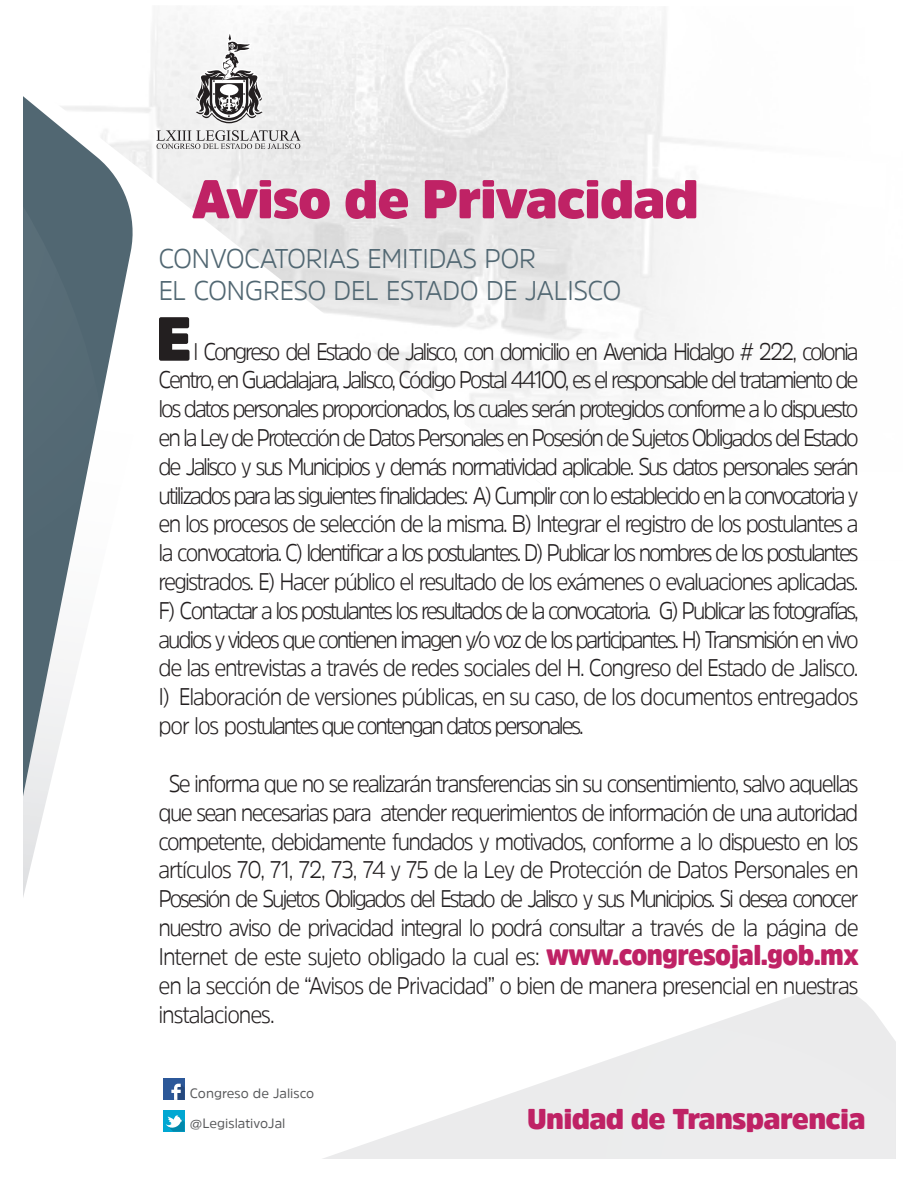
<style>
.page{position:relative;width:918px;height:1188px;background:#fff}
.page>*{position:absolute;margin:0;border:0;box-sizing:border-box;transform-origin:0 0}
.t1{font:900 61.5px "Amsi Pro";color:#231f20}
.t2{font:900 54px "Amsi Pro";letter-spacing:-.025em;color:#bf2265}
.t3{font:900 28.65px "Amsi Pro";letter-spacing:-.025em;color:#bf2265}
.t4{font:300 27px/32.4px "Amsi Pro";letter-spacing:-.025em;color:#516772}
.t5{font:300 24px/28.8px "Amsi Pro";letter-spacing:-.05em;color:#231f20;text-align:justify;scale:.9 1}
.t6{font:13.5px "Amsi Pro";color:#57585a}
.s1{font-weight:900;font-size:28.65px;color:#bf2265}
</style>
<div class="page">
<svg style="left:303px;top:297px;width:464px;height:263px"></svg>
<svg style="left:182px;top:987px;width:702px;height:92px"></svg>
<svg style="left:321px;top:1026px;width:574px;height:133px"></svg>
<div style="left:163px;top:1110px;width:22px;height:22px;background:#00a7d2"></div>
<svg style="left:166px;top:1115px;width:19px;height:17px"></svg>
<div style="left:163px;top:1079px;width:22px;height:21px;background:#2c5899"></div>
<svg style="left:171px;top:1084px;width:14px;height:16px"></svg>
<svg style="left:23px;top:96px;width:115px;height:158px;fill:#516772"></svg>
<div style="left:23px;top:206px;width:77px;height:48px;background:#516772"></div>
<svg style="left:23px;top:254px;width:108px;height:643px"></svg>
<svg style="left:156px;top:130px;width:145px;height:19px"></svg>
<svg style="left:196px;top:29px;width:67px;height:94px"></svg>
<h2 class="t2" style="left:192px;top:162px;width:509px">Aviso de Privacidad</h2>
<p class="t4" style="left:158px;top:242px;width:465px">CONVOCATORIAS EMITIDAS POR<br>EL CONGRESO DEL ESTADO DE JALISCO</p>
<h1 class="t1" style="left:156px;top:296px;width:37px">E</h1>
<p class="t5" style="left:159px;top:336px;width:780px;text-indent:35px">l Congreso del Estado de Jalisco, con domicilio en Avenida Hidalgo # 222, colonia Centro, en Guadalajara, Jalisco, Código Postal 44100, es el responsable del tratamiento de los datos personales proporcionados, los cuales serán protegidos conforme a lo dispuesto en la Ley de Protección de Datos Personales en Posesión de Sujetos Obligados del Estado de Jalisco y sus Municipios y demás normatividad aplicable. Sus datos personales serán utilizados para las siguientes finalidades: A) Cumplir con lo establecido en la convocatoria y en los procesos de selección de la misma. B) Integrar el registro de los postulantes a la convocatoria. C) Identificar a los postulantes. D) Publicar los nombres de los postulantes registrados. E) Hacer público el resultado de los exámenes o evaluaciones aplicadas.<br>F) Contactar a los postulantes los resultados de la convocatoria. G) Publicar las fotografías, audios y videos que contienen imagen y/o voz de los participantes. H) Transmisión en vivo de las entrevistas a través de redes sociales del H. Congreso del Estado de Jalisco.<br>I) Elaboración de versiones públicas, en su caso, de los documentos entregados por los postulantes que contengan datos personales.</p>
<p class="t5" style="left:159px;top:769px;width:780px;text-indent:10px">Se informa que no se realizarán transferencias sin su consentimiento, salvo aquellas que sean necesarias para atender requerimientos de información de una autoridad competente, debidamente fundados y motivados, conforme a lo dispuesto en los artículos 70, 71, 72, 73, 74 y 75 de la Ley de Protección de Datos Personales en Posesión de Sujetos Obligados del Estado de Jalisco y sus Municipios. Si desea conocer nuestro aviso de privacidad integral lo podrá consultar a través de la página de Internet de este sujeto obligado la cual es: <span class="s1">www.congresojal.gob.mx </span>en la sección de “Avisos de Privacidad” o bien de manera presencial en nuestras instalaciones.</p>
<p class="t6" style="left:190px;top:1084px;width:126px">Congreso de Jalisco</p>
<p class="t6" style="left:190px;top:1114px;width:97px">@LegislativoJal</p>
<p class="t3" style="left:527px;top:1099px;width:340px">Unidad de Transparencia</p>
</div>
